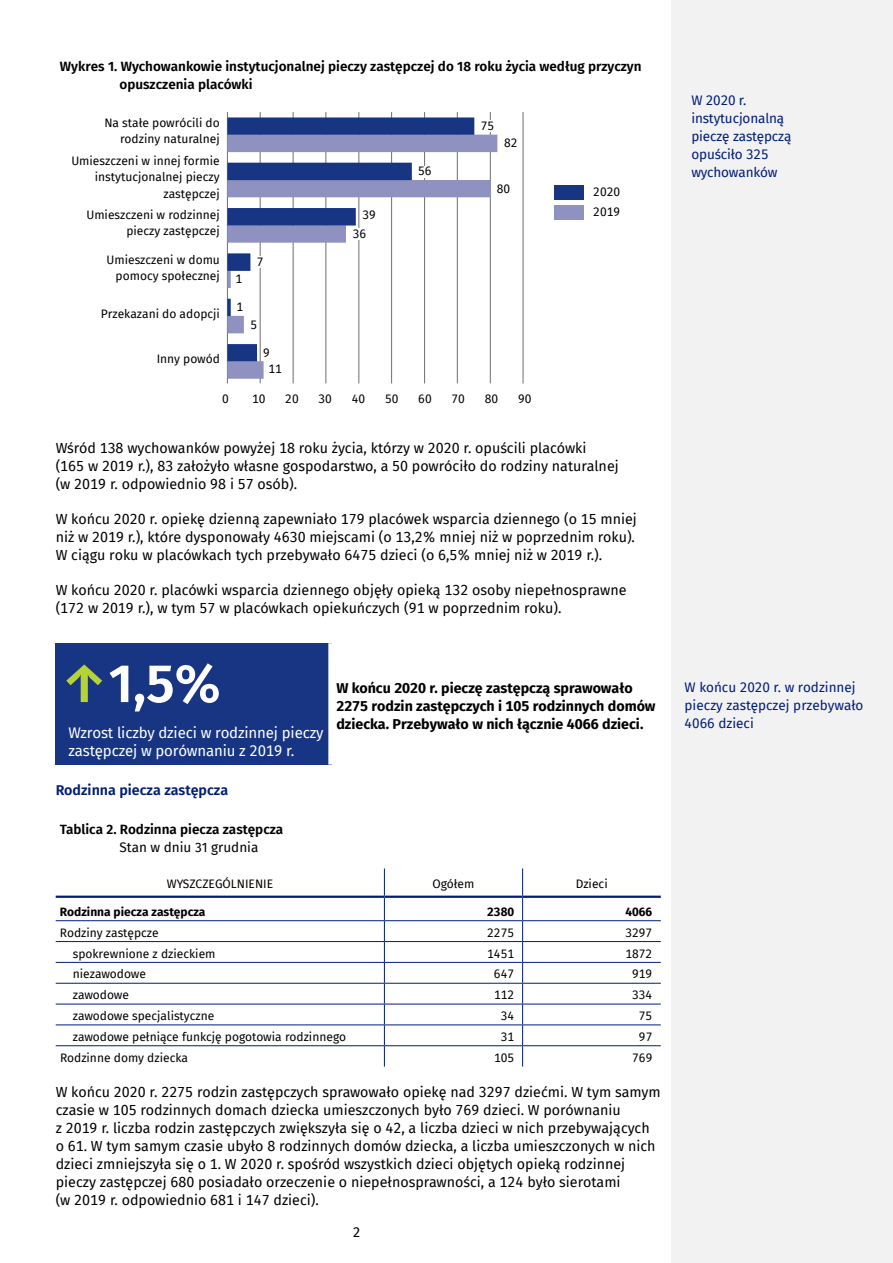
<style>
.page{position:relative;width:893px;height:1263px;background:#fff}
.page>*{position:absolute;margin:0;border:0;box-sizing:border-box;transform-origin:0 0}
.t1{font:600 54px "Fira Sans";color:#fff}
.t2{font:15px/18px "Fira Sans";letter-spacing:-.01em;color:#fff}
.TEKST_podstawowy{font:14.25px/18px "Fira Sans";color:#000}
.t3{font:700 14.25px/18px "Fira Sans";color:#000}
.TYTUŁ_podrozdziału{font:600 14.25px "Fira Sans";color:#001d77}
.TYTUŁ_wykresu-tabl{font:600 13.5px/18px "Fira Sans";color:#000}
.TEKST_na_marginesie{font:13.5px/18px "Fira Sans";letter-spacing:-.01em;color:#001d77}
.TABL_Boczek-3{font:12px/16.5px "Fira Sans";color:#000;text-align:right}
.TABL_Liczby{font:12px "Fira Sans";color:#000}
.TABL_Boczek-1{font:12px "Fira Sans";color:#000}
.TABL_główka{font:12px "Fira Sans";color:#000}
.TABL_Boczek-1-2{font:700 12px "Fira Sans";color:#000}
.TABL_Liczby-2{font:700 12px "Fira Sans";color:#000}
.s1{color:#b5d334}
.s2{font-weight:400}
</style>
<div class="page">
<div style="left:672px;top:0;width:221px;height:1263px;background:#f2f2f2"></div>
<div style="left:554px;top:185px;width:30px;height:15px;background:#173583"></div>
<div style="left:554px;top:206px;width:30px;height:14px;background:#8f92c0"></div>
<hr style="left:523px;top:112px;width:1px;height:271px;background:#6d6e71">
<hr style="left:490px;top:112px;width:1px;height:271px;background:#6d6e71">
<hr style="left:457px;top:112px;width:1px;height:271px;background:#6d6e71">
<hr style="left:424px;top:112px;width:1px;height:271px;background:#6d6e71">
<hr style="left:391px;top:112px;width:1px;height:271px;background:#6d6e71">
<hr style="left:359px;top:112px;width:1px;height:271px;background:#6d6e71">
<hr style="left:326px;top:112px;width:1px;height:271px;background:#6d6e71">
<hr style="left:293px;top:112px;width:1px;height:271px;background:#6d6e71">
<hr style="left:260px;top:112px;width:1px;height:271px;background:#6d6e71">
<hr style="left:227px;top:112px;width:1px;height:271px;background:#6d6e71">
<svg style="left:227px;top:135px;width:270px;height:244px"></svg>
<svg style="left:227px;top:117px;width:247px;height:244px"></svg>
<div style="left:478px;top:121px;width:19px;height:11px;background:#fff"></div>
<div style="left:415px;top:166px;width:20px;height:12px;background:#fff"></div>
<div style="left:350px;top:228px;width:19px;height:12px;background:#fff"></div>
<div style="left:254px;top:256px;width:19px;height:11px;background:#fff"></div>
<div style="left:56px;top:643px;width:276px;height:122px;background:#173583"></div>
<div style="left:328px;top:643px;width:8px;height:122px;background:#fff"></div>
<hr style="left:56px;top:920px;width:328px;height:1px;background:#001d77">
<hr style="left:384px;top:920px;width:139px;height:1px;background:#001d77">
<hr style="left:523px;top:920px;width:138px;height:1px;background:#001d77">
<hr style="left:56px;top:941px;width:328px;height:1px;background:#001d77">
<hr style="left:384px;top:941px;width:139px;height:1px;background:#001d77">
<hr style="left:523px;top:941px;width:138px;height:1px;background:#001d77">
<hr style="left:56px;top:962px;width:328px;height:1px;background:#001d77">
<hr style="left:384px;top:962px;width:139px;height:1px;background:#001d77">
<hr style="left:523px;top:962px;width:138px;height:1px;background:#001d77">
<hr style="left:56px;top:983px;width:328px;height:1px;background:#001d77">
<hr style="left:384px;top:983px;width:139px;height:1px;background:#001d77">
<hr style="left:523px;top:983px;width:138px;height:1px;background:#001d77">
<hr style="left:56px;top:1004px;width:328px;height:1px;background:#001d77">
<hr style="left:384px;top:1004px;width:139px;height:1px;background:#001d77">
<hr style="left:523px;top:1004px;width:138px;height:1px;background:#001d77">
<hr style="left:56px;top:1024px;width:328px;height:1px;background:#001d77">
<hr style="left:384px;top:1024px;width:139px;height:1px;background:#001d77">
<hr style="left:523px;top:1024px;width:138px;height:1px;background:#001d77">
<hr style="left:56px;top:1045px;width:328px;height:1px;background:#001d77">
<hr style="left:384px;top:1045px;width:139px;height:1px;background:#001d77">
<hr style="left:523px;top:1045px;width:138px;height:1px;background:#001d77">
<svg style="left:384px;top:868px;width:1px;height:198px"></svg>
<svg style="left:522px;top:868px;width:1px;height:198px"></svg>
<hr style="left:56px;top:896px;width:328px;height:2px;background:#001d77">
<hr style="left:384px;top:896px;width:139px;height:2px;background:#001d77">
<hr style="left:523px;top:896px;width:138px;height:2px;background:#001d77">
<p class="TYTUŁ_wykresu-tabl" style="left:119px;top:56px;width:524px;text-indent:-60px">Wykres 1. Wychowankowie instytucjonalnej pieczy zastępczej do 18 roku życia według przyczyn opuszczenia placówki</p>
<p class="TABL_Boczek-3" style="left:104px;top:114px;width:117px">Na stałe powrócili do rodziny naturalnej</p>
<p class="TABL_Boczek-3" style="left:71px;top:152px;width:150px">Umieszczeni w innej formie instytucjonalnej pieczy zastępczej</p>
<p class="TABL_Boczek-3" style="left:86px;top:206px;width:135px">Umieszczeni w rodzinnej pieczy zastępczej</p>
<p class="TABL_Boczek-3" style="left:481px;top:117px;width:15px">75</p>
<p class="TABL_Boczek-3" style="left:504px;top:134px;width:15px">82</p>
<p class="TABL_Boczek-3" style="left:418px;top:162px;width:15px">56</p>
<p class="TABL_Boczek-3" style="left:497px;top:181px;width:15px">80</p>
<p class="TABL_Boczek-3" style="left:593px;top:181px;width:28px;line-height:20.2px;text-align:left">2020<br>2019</p>
<p class="TABL_Boczek-3" style="left:362px;top:206px;width:15px">39</p>
<p class="TABL_Boczek-3" style="left:353px;top:225px;width:15px">36</p>
<p class="TABL_Boczek-3" style="left:106px;top:251px;width:115px">Umieszczeni w domu pomocy społecznej</p>
<p class="TABL_Boczek-3" style="left:101px;top:305px;width:121px">Przekazani do adopcji</p>
<p class="TABL_Boczek-3" style="left:157px;top:350px;width:65px">Inny powód</p>
<p class="TABL_Boczek-3" style="left:236px;top:270px;width:8px">1</p>
<p class="TABL_Boczek-3" style="left:237px;top:298px;width:8px">1</p>
<p class="TABL_Boczek-3" style="left:257px;top:253px;width:8px">7</p>
<p class="TABL_Boczek-3" style="left:250px;top:316px;width:8px">5</p>
<p class="TABL_Boczek-3" style="left:268px;top:344px;width:15px;line-height:16px;text-align:left;text-indent:-5px">9<br>11</p>
<p class="TABL_Boczek-3" style="left:222px;top:390px;width:8px">0</p>
<p class="TABL_Boczek-3" style="left:252px;top:390px;width:15px">10</p>
<p class="TABL_Boczek-3" style="left:285px;top:390px;width:15px">20</p>
<p class="TABL_Boczek-3" style="left:319px;top:390px;width:15px">30</p>
<p class="TABL_Boczek-3" style="left:352px;top:390px;width:15px">40</p>
<p class="TABL_Boczek-3" style="left:385px;top:390px;width:15px">50</p>
<p class="TABL_Boczek-3" style="left:418px;top:390px;width:15px">60</p>
<p class="TABL_Boczek-3" style="left:452px;top:390px;width:15px">70</p>
<p class="TABL_Boczek-3" style="left:485px;top:390px;width:15px">80</p>
<p class="TABL_Boczek-3" style="left:518px;top:390px;width:15px">90</p>
<p class="TEKST_podstawowy" style="left:56px;top:439px;width:565px">Wśród 138 wychowanków powyżej 18 roku życia, którzy w 2020 r. opuścili placówki<br>(165 w 2019 r.), 83 założyło własne gospodarstwo, a 50 powróciło do rodziny naturalnej (w 2019 r. odpowiednio 98 i 57 osób).</p>
<p class="TEKST_podstawowy" style="left:56px;top:510px;width:583px">W końcu 2020 r. opiekę dzienną zapewniało 179 placówek wsparcia dziennego (o 15 mniej niż w 2019 r.), które dysponowały 4630 miejscami (o 13,2% mniej niż w poprzednim roku).<br>W ciągu roku w placówkach tych przebywało 6475 dzieci (o 6,5% mniej niż w 2019 r.).</p>
<p class="TEKST_podstawowy" style="left:56px;top:581px;width:572px">W końcu 2020 r. placówki wsparcia dziennego objęły opieką 132 osoby niepełnosprawne (172 w 2019 r.), w tym 57 w placówkach opiekuńczych (91 w poprzednim roku).</p>
<p class="TEKST_na_marginesie" style="left:691px;top:91px;width:102px">W 2020 r. instytucjonalną pieczę zastępczą opuściło 325 wychowanków</p>
<p class="t1" style="left:60px;top:639px;width:162px"><span class="s1">↑</span>1,5%</p>
<p class="t2" style="left:68px;top:723px;width:257px">Wzrost liczby dzieci w rodzinnej pieczy zastępczej w porównaniu z 2019 r.</p>
<p class="t3" style="left:336px;top:677px;width:321px">W końcu 2020 r. pieczę zastępczą sprawowało<br>2275 rodzin zastępczych i 105 rodzinnych domów dziecka. Przebywało w nich łącznie 4066 dzieci.</p>
<p class="TEKST_na_marginesie" style="left:685px;top:678px;width:180px">W końcu 2020 r. w rodzinnej pieczy zastępczej przebywało<br>4066 dzieci</p>
<p class="TYTUŁ_podrozdziału" style="left:56px;top:779px;width:174px">Rodzinna piecza zastępcza</p>
<p class="TYTUŁ_wykresu-tabl" style="left:119px;top:819px;width:165px;text-indent:-60px">Tablica 2. Rodzinna piecza zastępcza<br><span class="s2">Stan w dniu 31 grudnia</span></p>
<p class="TABL_główka" style="left:167px;top:875px;width:108px">WYSZCZEGÓLNIENIE</p>
<p class="TABL_główka" style="left:432px;top:875px;width:44px">Ogółem</p>
<p class="TABL_główka" style="left:576px;top:875px;width:34px">Dzieci</p>
<p class="TABL_Boczek-1-2" style="left:60px;top:902px;width:147px">Rodzinna piecza zastępcza</p>
<p class="TABL_Liczby-2" style="left:487px;top:902px;width:28px">2380</p>
<p class="TABL_Liczby-2" style="left:625px;top:902px;width:28px">4066</p>
<p class="TABL_Boczek-1" style="left:60px;top:923px;width:100px">Rodziny zastępcze</p>
<p class="TABL_Liczby" style="left:487px;top:923px;width:28px">2275</p>
<p class="TABL_Liczby" style="left:625px;top:923px;width:28px">3297</p>
<p class="TABL_Boczek-3" style="left:73px;top:945px;width:144px">spokrewnione z dzieckiem</p>
<p class="TABL_Liczby" style="left:487px;top:944px;width:28px">1451</p>
<p class="TABL_Liczby" style="left:625px;top:944px;width:28px">1872</p>
<p class="TABL_Boczek-3" style="left:73px;top:966px;width:75px">niezawodowe</p>
<p class="TABL_Liczby" style="left:494px;top:965px;width:22px">647</p>
<p class="TABL_Liczby" style="left:632px;top:965px;width:22px">919</p>
<p class="TABL_Boczek-3" style="left:73px;top:986px;width:58px">zawodowe</p>
<p class="TABL_Liczby" style="left:494px;top:986px;width:22px">112</p>
<p class="TABL_Liczby" style="left:632px;top:986px;width:22px">334</p>
<p class="TABL_Boczek-3" style="left:73px;top:1007px;width:143px">zawodowe specjalistyczne</p>
<p class="TABL_Liczby" style="left:501px;top:1007px;width:15px">34</p>
<p class="TABL_Liczby" style="left:639px;top:1007px;width:15px">75</p>
<p class="TABL_Boczek-3" style="left:73px;top:1028px;width:275px">zawodowe pełniące funkcję pogotowia rodzinnego</p>
<p class="TABL_Liczby" style="left:501px;top:1028px;width:15px">31</p>
<p class="TABL_Liczby" style="left:639px;top:1028px;width:15px">97</p>
<p class="TABL_Boczek-1" style="left:60px;top:1048px;width:129px">Rodzinne domy dziecka</p>
<p class="TABL_Liczby" style="left:494px;top:1048px;width:22px">105</p>
<p class="TABL_Liczby" style="left:632px;top:1048px;width:22px">769</p>
<p class="TEKST_podstawowy" style="left:56px;top:1083px;width:607px">W końcu 2020 r. 2275 rodzin zastępczych sprawowało opiekę nad 3297 dziećmi. W tym samym czasie w 105 rodzinnych domach dziecka umieszczonych było 769 dzieci. W porównaniu<br>z 2019 r. liczba rodzin zastępczych zwiększyła się o 42, a liczba dzieci w nich przebywających o 61. W tym samym czasie ubyło 8 rodzinnych domów dziecka, a liczba umieszczonych w nich dzieci zmniejszyła się o 1. W 2020 r. spośród wszystkich dzieci objętych opieką rodzinnej pieczy zastępczej 680 posiadało orzeczenie o niepełnosprawności, a 124 było sierotami<br>(w 2019 r. odpowiednio 681 i 147 dzieci).</p>
<p class="TEKST_podstawowy" style="left:353px;top:1223px;width:9px">2</p>
</div>
